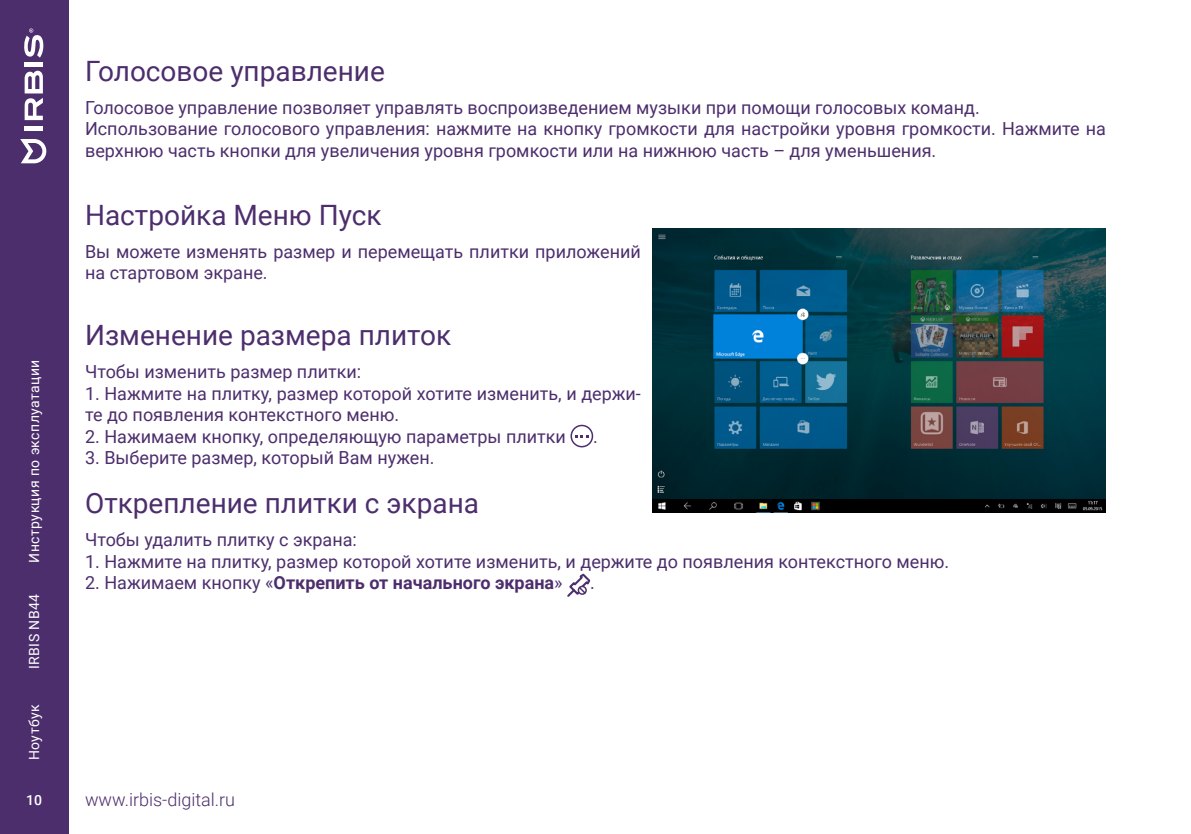
<style>
.page{position:relative;width:1191px;height:834px;background:#fff}
.page>*{position:absolute;margin:0;border:0;box-sizing:border-box;transform-origin:0 0}
.t1{font:28px "Roboto";color:#4d2e6d}
.t2{font:18px/21.6px "Roboto";color:#4d2e6d}
.t3{font:700 18px "Roboto";color:#4d2e6d}
.t4{font:300 18px "Roboto";color:#4d2e6d}
.t5{font:14px "Roboto";letter-spacing:.03em;color:#fff}
.t6{font:500 14px "Roboto";color:#fff}
.s1{font-weight:400}
</style>
<div class="page">
<div style="left:0;top:0;width:68px;height:833px;background:#4d2e6d"></div>
<svg style="left:20px;top:139px;width:26px;height:24px"></svg>
<svg style="left:25px;top:70px;width:18px;height:50px"></svg>
<hr style="left:25px;top:126px;width:18px;height:4px;background:#fff">
<hr style="left:25px;top:62px;width:18px;height:4px;background:#fff">
<svg style="left:24px;top:28px;width:20px;height:30px"></svg>
<div style="left:570px;top:424px;width:23px;height:23px;border:1px solid #4d2e6d;border-radius:50%"></div>
<svg style="left:575px;top:435px;width:14px;height:2px"></svg>
<svg style="left:567px;top:573px;width:23px;height:23px"></svg>
<img style="left:652px;top:229px;width:454px;height:283px">
<h1 class="t1" style="left:85px;top:51px;width:301px">Голосовое управление</h1>
<p class="t2" style="left:85px;top:96px;width:1022px">Голосовое управление позволяет управлять воспроизведением музыки при помощи голосовых команд.<br>Использование голосового управления: нажмите на кнопку громкости для настройки уровня громкости. Нажмите на верхнюю часть кнопки для увеличения уровня громкости или на нижнюю часть – для уменьшения.</p>
<p class="t5" style="left:24px;top:562px;width:204px;rotate:-90deg">Инструкция по эксплуатации</p>
<p class="t5" style="left:24px;top:669px;width:76px;rotate:-90deg">IRBIS NB44</p>
<p class="t5" style="left:24px;top:760px;width:57px;rotate:-90deg">Ноутбук</p>
<h1 class="t1" style="left:85px;top:195px;width:298px">Настройка Меню Пуск</h1>
<p class="t2" style="left:85px;top:240px;width:557px">Вы можете изменять размер и перемещать плитки приложений на стартовом экране.</p>
<h1 class="t1" style="left:85px;top:315px;width:367px">Изменение размера плиток</h1>
<p class="t2" style="left:85px;top:360px;width:278px">Чтобы изменить размер плитки:</p>
<p class="t2" style="left:85px;top:381px;width:557px">1. Нажмите на плитку, размер которой хотите изменить, и держи&shy;те до появления контекстного меню.</p>
<p class="t2" style="left:85px;top:425px;width:482px">2. Нажимаем кнопку, определяющую параметры плитки</p>
<p class="t2" style="left:593px;top:425px;width:6px">.</p>
<p class="t2" style="left:85px;top:446px;width:351px">3. Выберите размер, который Вам нужен.</p>
<h1 class="t1" style="left:85px;top:483px;width:395px">Открепление плитки с экрана</h1>
<p class="t2" style="left:85px;top:528px;width:273px">Чтобы удалить плитку с экрана:</p>
<p class="t2" style="left:85px;top:549px;width:865px">1. Нажмите на плитку, размер которой хотите изменить, и держите до появления контекстного меню.</p>
<p class="t3" style="left:85px;top:570px;width:479px"><span class="s1">2. Нажимаем кнопку «</span>Открепить от начального экрана<span class="s1">»</span></p>
<p class="t2" style="left:590px;top:571px;width:6px">.</p>
<p class="t6" style="left:26px;top:790px;width:17px">10</p>
<p class="t4" style="left:85px;top:786px;width:152px">www.irbis-digital.ru</p>
</div>
